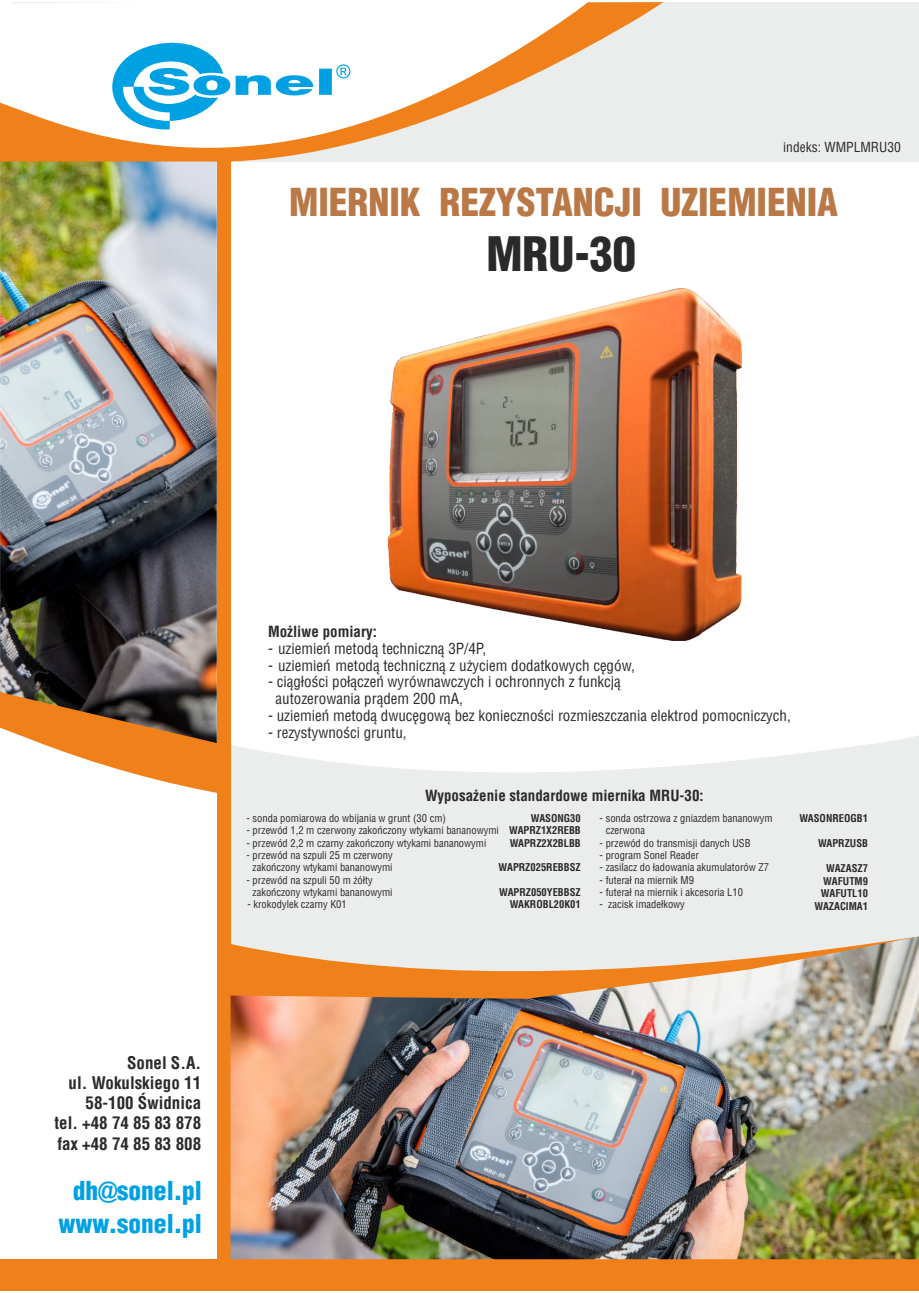
<style>
.page{position:relative;width:919px;height:1293px;background:#fff}
.page>*{position:absolute;margin:0;border:0;box-sizing:border-box;transform-origin:0 0}
.t1{font:900 46.35px "Switzerland Cond";color:#2b2929}
.t2{font:900 37.5px "Switzerland Cond";color:#ba7847}
.t3{font:900 25.5px "Switzerland Cond";color:#00a1e3}
.t4{font:700 16.95px/20.2px "Switzerland Condensed";color:#2b2929;text-align:right}
.t5{font:15px/16.6px "Switzerland Condensed";color:#2b2929}
.t6{font:700 15px "Switzerland Condensed";color:#2b2929}
.t7{font:13.5px "Switzerland Condensed";color:#2b2929}
.t8{font:10.5px/12.3px "Switzerland Condensed";color:#2b2929}
.t9{font:700 10.5px/12.3px "Switzerland Condensed";color:#2b2929;text-align:right}
.s1{font-family:"Arial"}
</style>
<div class="page">
<svg style="left:230px;top:735px;width:688px;height:201px;background:#edefee"></svg>
<div style="left:217px;top:136px;width:13px;height:1142px;background:#f0801a"></div>
<svg style="left:40px;top:743px;width:177px;height:50px"></svg>
<div style="left:13px;top:2px;width:905px;height:159px;background:#ebeded"></div>
<svg style="left:593px;top:2px;width:70px;height:42px"></svg>
<svg style="left:0;top:2px;width:593px;height:183px;fill:#fff"></svg>
<svg style="left:112px;top:41px;width:238px;height:88px;background:#ace0f5"></svg>
<div style="left:0;top:1259px;width:918px;height:31px;background:#f0801a"></div>
<img style="left:0;top:161px;width:217px;height:582px">
<img style="left:230px;top:936px;width:688px;height:323px">
<img style="left:388px;top:288px;width:353px;height:352px">
<p class="t7" style="left:783px;top:141px;width:119px">indeks: WMPLMRU30</p>
<h2 class="t2" style="left:289px;top:185px;width:550px">MIERNIK REZYSTANCJI UZIEMIENIA</h2>
<h1 class="t1" style="left:486px;top:233px;width:151px">MRU-30</h1>
<h3 class="t6" style="left:268px;top:625px;width:110px">Możliwe pomiary:</h3>
<h3 class="t5" style="left:268px;top:641px;width:219px">- uziemień metodą techniczną 3P/4P,</h3>
<h3 class="t5" style="left:268px;top:658px;width:368px">- uziemień metodą techniczną z użyciem dodatkowych cęgów,</h3>
<h3 class="t5" style="left:275px;top:675px;width:347px;text-indent:-8px">- ciągłości połączeń wyrównawczych i ochronnych z funkcją autozerowania prądem 200 mA,</h3>
<h3 class="t5" style="left:268px;top:708px;width:524px">- uziemień metodą dwucęgową bez konieczności rozmieszczania elektrod pomocniczych,</h3>
<h3 class="t5" style="left:268px;top:725px;width:140px">- rezystywności gruntu,</h3>
<h3 class="t6" style="left:425px;top:789px;width:280px">Wyposażenie standardowe miernika MRU-30:</h3>
<p class="t9" style="left:509px;top:813px;width:73px;text-align:justify;text-indent:22px">WASONG30<br>WAPRZ1X2REBB WAPRZ2X2BLBB</p>
<p class="t9" style="left:498px;top:862px;width:84px">WAPRZ025REBBSZ</p>
<p class="t9" style="left:499px;top:886px;width:83px">WAPRZ050YEBBSZ<br>WAKROBL20K01</p>
<p class="t8" style="left:246px;top:813px;width:201px">- sonda pomiarowa do wbijania w grunt (30 cm)</p>
<p class="t8" style="left:246px;top:825px;width:254px">- przewód 1,2 m czerwony zakończony wtykami bananowymi</p>
<p class="t8" style="left:246px;top:837px;width:241px">- przewód 2,2 m czarny zakończony wtykami bananowymi</p>
<p class="t8" style="left:246px;top:850px;width:148px;text-align:center">- przewód na szpuli 25 m czerwony zakończony wtykami bananowymi</p>
<p class="t8" style="left:252px;top:874px;width:141px;text-indent:-6px">- przewód na szpuli 50 m żółty zakończony wtykami bananowymi</p>
<p class="t8" style="left:247px;top:899px;width:101px">- krokodylek czarny K01</p>
<p class="t8" style="left:606px;top:813px;width:168px;text-indent:-6px">- sonda ostrzowa z gniazdem bananowym czerwona</p>
<p class="t8" style="left:599px;top:837px;width:152px">- przewód do transmisji danych USB</p>
<p class="t8" style="left:599px;top:850px;width:101px">- program Sonel Reader</p>
<p class="t8" style="left:599px;top:862px;width:171px">- zasilacz do ładowania akumulatorów Z7</p>
<p class="t8" style="left:599px;top:874px;width:96px">- futerał na miernik M9</p>
<p class="t8" style="left:599px;top:887px;width:145px">- futerał na miernik i akcesoria L10</p>
<p class="t8" style="left:599px;top:899px;width:87px">- zacisk imadełkowy</p>
<p class="t9" style="left:799px;top:813px;width:70px">WASONREOGB1</p>
<p class="t9" style="left:818px;top:838px;width:52px">WAPRZUSB</p>
<p class="t9" style="left:814px;top:863px;width:55px">WAZASZ7<br>WAFUTM9<br>WAFUTL10<br>WAZACIMA1</p>
<h3 class="t4" style="left:55px;top:1053px;width:148px">Sonel S.A.<br>ul. Wokulskiego 11<br>58-100 Świdnica<br>tel. +48 74 85 83 878 fax +48 74 85 83 808</h3>
<h3 class="t3" style="left:73px;top:1179px;width:131px">dh<span class="s1">@</span>sonel.pl</h3>
<h3 class="t3" style="left:58px;top:1212px;width:145px">www.sonel.pl</h3>
</div>
